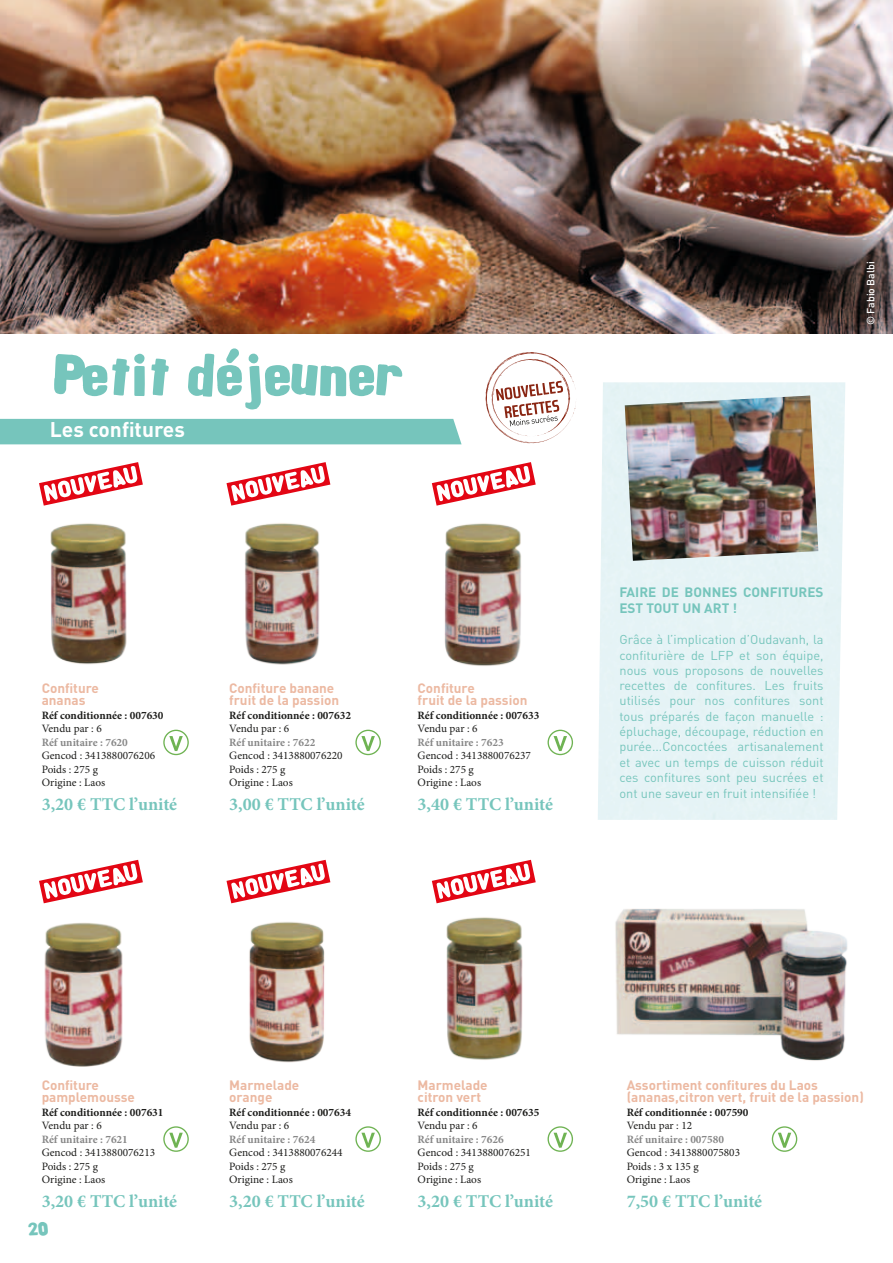
<style>
.page{position:relative;width:893px;height:1263px;background:#fff}
.page>*{position:absolute;margin:0;border:0;box-sizing:border-box;transform-origin:0 0}
.t1{font:54px "Alpha Fridge Magnets";color:#76c5bc}
.t2{font:700 21px "DIN";color:#fff}
.t3{font:700 18px "Minion Pro";color:#76c5bc}
.t4{font:18px "Alpha Fridge Magnets";color:#76c5bc}
.t5{font:700 13.5px/12px "DIN";color:#ecb9a2}
.t6{font:700 13.5px "DIN";color:#76c5bc}
.t7{font:12.75px/15.5px "DIN";color:#76c5bc;text-align:justify}
.t8{font:11.25px/13.5px "Minion Pro";color:#1d1d1b}
.t9{font:700 11.25px "Minion Pro";color:#1d1d1b}
.t10{font:700 11.25px "Minion Pro";color:#878787}
.t11{font:500 10.5px "DIN";color:#fff}
</style>
<div class="page">
<div style="left:0;top:419px;width:462px;height:25px;background:#76c5bc"></div>
<img style="left:249px;top:922px;width:76px;height:141px">
<img style="left:50px;top:523px;width:77px;height:142px">
<img style="left:444px;top:523px;width:77px;height:143px">
<img style="left:44px;top:922px;width:79px;height:144px">
<img style="left:446px;top:917px;width:77px;height:143px">
<img style="left:245px;top:523px;width:75px;height:142px">
<svg style="left:163px;top:730px;width:26px;height:25px"></svg>
<svg style="left:355px;top:730px;width:26px;height:25px"></svg>
<svg style="left:547px;top:730px;width:26px;height:25px"></svg>
<svg style="left:163px;top:1126px;width:26px;height:26px"></svg>
<svg style="left:355px;top:1126px;width:26px;height:26px"></svg>
<svg style="left:547px;top:1126px;width:26px;height:26px"></svg>
<svg style="left:39px;top:462px;width:104px;height:44px"></svg>
<svg style="left:226px;top:462px;width:104px;height:44px"></svg>
<svg style="left:432px;top:462px;width:104px;height:44px"></svg>
<svg style="left:39px;top:860px;width:104px;height:43px"></svg>
<svg style="left:226px;top:860px;width:104px;height:43px"></svg>
<svg style="left:432px;top:860px;width:104px;height:43px"></svg>
<img style="left:615px;top:908px;width:233px;height:153px">
<svg style="left:772px;top:1126px;width:25px;height:26px"></svg>
<img style="left:625px;top:396px;width:193px;height:165px">
<img style="left:0;top:0;width:893px;height:333px">
<svg style="left:485px;top:352px;width:91px;height:91px"></svg>
<h1 class="t1" style="left:54px;top:337px;width:350px">Petit déjeuner</h1>
<h2 class="t2" style="left:50px;top:416px;width:137px">Les confitures</h2>
<p class="t5" style="left:42px;top:682px;width:59px">Confiture ananas</p>
<p class="t9" style="left:42px;top:707px;width:123px">Réf conditionnée : 007630</p>
<p class="t8" style="left:42px;top:722px;width:62px">Vendu par : 6</p>
<p class="t10" style="left:42px;top:734px;width:88px">Réf unitaire : 7620</p>
<p class="t8" style="left:42px;top:749px;width:115px">Gencod : 3413880076206<br>Poids : 275 g<br>Origine : Laos</p>
<h3 class="t3" style="left:42px;top:792px;width:137px">3,20 € TTC l’unité</h3>
<p class="t5" style="left:229px;top:682px;width:111px">Confiture banane fruit de la passion</p>
<p class="t9" style="left:229px;top:707px;width:123px">Réf conditionnée : 007632</p>
<p class="t8" style="left:229px;top:722px;width:62px">Vendu par : 6</p>
<p class="t10" style="left:229px;top:734px;width:88px">Réf unitaire : 7622</p>
<p class="t8" style="left:229px;top:749px;width:115px">Gencod : 3413880076220<br>Poids : 275 g<br>Origine : Laos</p>
<h3 class="t3" style="left:229px;top:792px;width:137px">3,00 € TTC l’unité</h3>
<p class="t5" style="left:418px;top:682px;width:111px">Confiture<br>fruit de la passion</p>
<p class="t9" style="left:418px;top:707px;width:123px">Réf conditionnée : 007633</p>
<p class="t8" style="left:418px;top:722px;width:62px">Vendu par : 6</p>
<p class="t10" style="left:418px;top:734px;width:88px">Réf unitaire : 7623</p>
<p class="t8" style="left:418px;top:749px;width:115px">Gencod : 3413880076237<br>Poids : 275 g<br>Origine : Laos</p>
<h3 class="t3" style="left:418px;top:792px;width:137px">3,40 € TTC l’unité</h3>
<p class="t11" style="left:864px;top:325px;width:66px;rotate:-90deg">© Fabio Balbi</p>
<p class="t6" style="left:619px;top:583px;width:16px">Faire</p>
<p class="t6" style="left:662px;top:583px;width:33px">de bonnes</p>
<p class="t6" style="left:743px;top:583px;width:9px">confitures</p>
<p class="t6" style="left:619px;top:599px;width:9px">est</p>
<p class="t6" style="left:646px;top:599px;width:10px">tout</p>
<p class="t6" style="left:682px;top:599px;width:31px">un art</p>
<p class="t6" style="left:732px;top:599px;width:6px">!</p>
<p class="t7" style="left:619px;top:632px;width:206px">Grâce à l’implication d’Oudavanh, la confiturière de LFP et son équipe, nous vous proposons de nouvelles recettes de confitures. Les fruits utilisés pour nos confitures sont tous préparés de façon manuelle : épluchage, découpage, réduction en purée...Concoctées artisanalement et avec un temps de cuisson réduit ces confitures sont peu sucrées et ont une saveur en fruit intensifiée !</p>
<p class="t5" style="left:42px;top:1079px;width:95px">Confiture pamplemousse</p>
<p class="t9" style="left:42px;top:1104px;width:123px">Réf conditionnée : 007631</p>
<p class="t8" style="left:42px;top:1119px;width:62px">Vendu par : 6</p>
<p class="t10" style="left:42px;top:1131px;width:88px">Réf unitaire : 7621</p>
<p class="t8" style="left:42px;top:1146px;width:115px">Gencod : 3413880076213<br>Poids : 275 g<br>Origine : Laos</p>
<h3 class="t3" style="left:42px;top:1189px;width:137px">3,20 € TTC l’unité</h3>
<h3 class="t4" style="left:29px;top:1216px;width:21px">20</h3>
<p class="t5" style="left:229px;top:1079px;width:72px">Marmelade orange</p>
<p class="t9" style="left:229px;top:1104px;width:123px">Réf conditionnée : 007634</p>
<p class="t8" style="left:229px;top:1119px;width:62px">Vendu par : 6</p>
<p class="t10" style="left:229px;top:1131px;width:88px">Réf unitaire : 7624</p>
<p class="t8" style="left:229px;top:1146px;width:115px">Gencod : 3413880076244<br>Poids : 275 g<br>Origine : Laos</p>
<h3 class="t3" style="left:229px;top:1189px;width:137px">3,20 € TTC l’unité</h3>
<p class="t5" style="left:418px;top:1079px;width:72px">Marmelade citron vert</p>
<p class="t9" style="left:418px;top:1104px;width:123px">Réf conditionnée : 007635</p>
<p class="t8" style="left:418px;top:1119px;width:62px">Vendu par : 6</p>
<p class="t10" style="left:418px;top:1131px;width:88px">Réf unitaire : 7626</p>
<p class="t8" style="left:418px;top:1146px;width:115px">Gencod : 3413880076251<br>Poids : 275 g<br>Origine : Laos</p>
<h3 class="t3" style="left:418px;top:1189px;width:137px">3,20 € TTC l’unité</h3>
<p class="t5" style="left:627px;top:1079px;width:239px">Assortiment confitures du Laos (ananas,citron vert, fruit de la passion)</p>
<p class="t9" style="left:627px;top:1104px;width:123px">Réf conditionnée : 007590</p>
<p class="t8" style="left:627px;top:1119px;width:67px">Vendu par : 12</p>
<p class="t10" style="left:627px;top:1131px;width:99px">Réf unitaire : 007580</p>
<p class="t8" style="left:627px;top:1146px;width:115px">Gencod : 3413880075803<br>Poids : 3 x 135 g<br>Origine : Laos</p>
<h3 class="t3" style="left:627px;top:1189px;width:137px">7,50 € TTC l’unité</h3>
</div>
